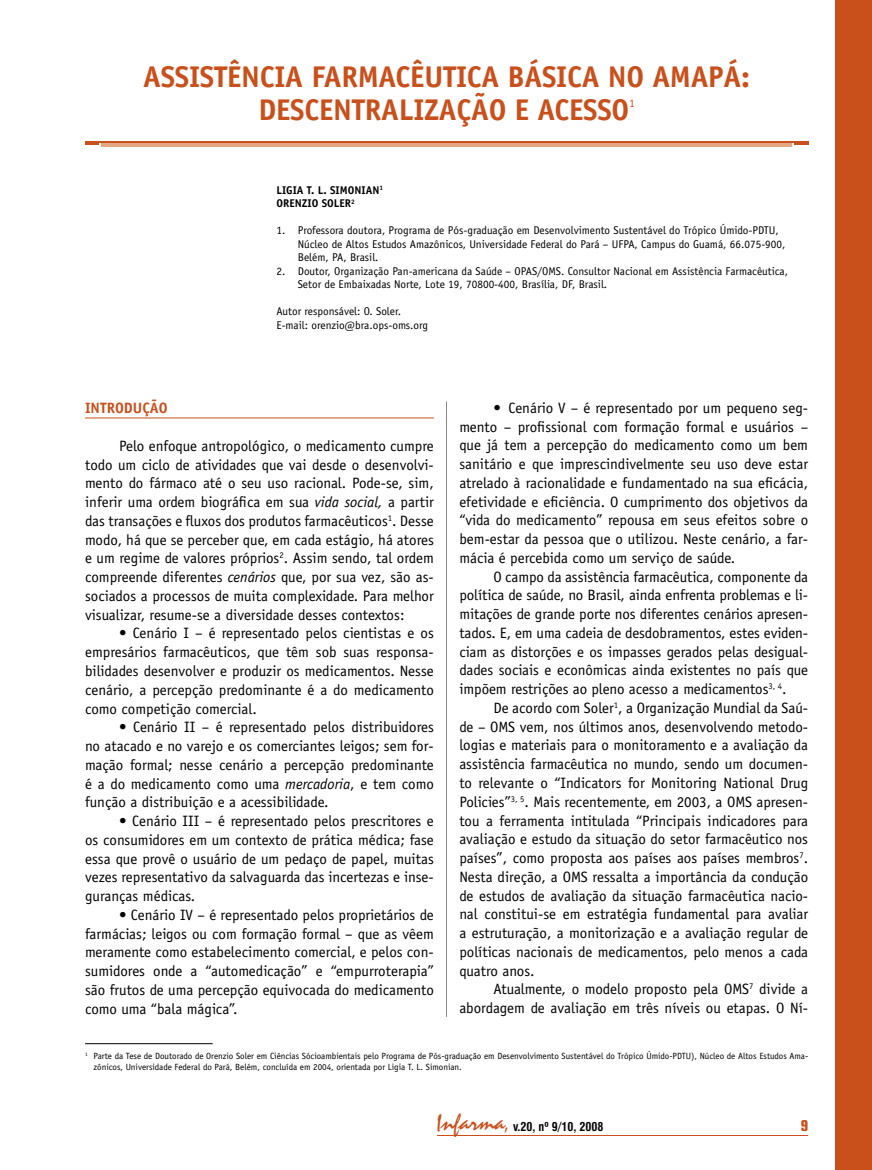
<style>
.page{position:relative;width:872px;height:1170px;background:#fff}
.page>*{position:absolute;margin:0;border:0;box-sizing:border-box;transform-origin:0 0}
.t1{font:700 30px/33px "Officina Sans";letter-spacing:-.01em;color:#c94f1b}
.t2{font:15px/18.8px "Officina Sans";color:#000;text-align:justify}
.t3{font:700 15px "Officina Sans";color:#c94f1b}
.t4{font:700 condensed 15px "Square 721 BT";color:#c94f1b}
.t5{font:700 condensed 12px "Swiss 721 BT";color:#000}
.t6{font:11.25px/13.5px "Officina Sans";color:#000}
.t7{font:700 11.25px/13.5px "Officina Sans";color:#000}
.t8{font:11.25px "Officina Sans";color:#c94f1b}
.t9{font:9px/10.8px "Officina Sans";color:#000}
.s1{font-style:italic}
.s2{font-family:"Staccato 222 BT";font-weight:400;font-stretch:normal;font-size:24px;color:#c94f1b}
.s3{font-family:"Staccato 222 BT";font-weight:400;font-stretch:normal;font-size:21px;color:#c94f1b}
</style>
<div class="page">
<hr style="left:437px;top:1135px;width:371px;height:1px;background:#c94f1b">
<div style="left:836px;top:0;width:36px;height:1169px;background:#c94f1b"></div>
<hr style="left:85px;top:417px;width:349px;height:1px;background:#c94f1b">
<hr style="left:446px;top:401px;width:1px;height:615px;background:#87888a">
<hr style="left:85px;top:141px;width:723px;height:4px;background:#c94f1b">
<hr style="left:99px;top:143px;width:695px;height:4px;background:#e4a980">
<hr style="left:85px;top:1043px;width:128px;height:1px;background:#000">
<h1 class="t1" style="left:143px;top:60px;width:15px">ASSIS</h1>
<h1 class="t1" style="left:259px;top:60px;width:493px;text-indent:-45px">TÊN CIA FARMACÊUTICA BÁSICA NO AMAPÁ:<br>DESCENTRALIZAÇÃO</h1>
<h1 class="t1" style="left:515px;top:93px;width:70px">E ACESSO</h1>
<p class="t8" style="left:629px;top:96px;width:7px">1</p>
<p class="t7" style="left:276px;top:183px;width:108px">LIGIA T. L. SIMONIAN<sup>1<br></sup>ORENZIO SOLER<sup>2</sup></p>
<p class="t6" style="left:298px;top:224px;width:489px;text-indent:-21px">1. Professora doutora, Programa de Pós‑graduação em Desenvolvimento Sustentável do Trópico Úmido‑PDTU,<br>Núcleo de Altos Estudos Amazônicos, Universidade Federal do Pará – UFPA, Campus do Guamá, 66.075‑900,<br>Belém, PA, Brasil.</p>
<p class="t6" style="left:298px;top:264px;width:492px;text-indent:-21px">2. Doutor, Organização Pan‑americana da Saúde – OPAS/OMS. Consultor Nacional em Assistência Farmacêutica,<br>Setor de Embaixadas Norte, Lote 19, 70800‑400, Brasília, DF, Brasil.</p>
<p class="t6" style="left:276px;top:305px;width:153px">Autor responsável: O. Soler.<br>E‑mail: orenzio@bra.ops‑oms.org</p>
<p class="t3" style="left:85px;top:399px;width:67px">INTRODUÇÃO</p>
<p class="t2" style="left:85px;top:436px;width:350px;text-indent:34px">Pelo enfoque antropológico, o medicamento cumpre todo um ciclo de atividades que vai desde o desenvolvi&shy;mento do fármaco até o seu uso racional. Pode‑se, sim, inferir uma ordem biográfica em sua <span class="s1">vida social,</span> a partir das transações e fluxos dos produtos farmacêuticos<sup>1</sup>. Desse modo, há que se perceber que, em cada estágio, há atores e um regime de valores próprios<sup>2</sup>. Assim sendo, tal ordem compreende diferentes <span class="s1">cenários</span> que, por sua vez, são as&shy;sociados a processos de muita complexidade. Para melhor visualizar, resume‑se a diversidade desses contextos:</p>
<p class="t2" style="left:85px;top:624px;width:350px;text-indent:34px">• Cenário I – é representado pelos cientistas e os empresários farmacêuticos, que têm sob suas responsa&shy;bilidades desenvolver e produzir os medicamentos. Nesse cenário, a percepção predominante é a do medicamento como competição comercial.</p>
<p class="t2" style="left:85px;top:717px;width:350px;text-indent:34px">• Cenário II – é representado pelos distribuidores no atacado e no varejo e os comerciantes leigos; sem for&shy;mação formal; nesse cenário a percepção predominante é a do medicamento como uma <span class="s1">mercadoria</span>, e tem como função a distribuição e a acessibilidade.</p>
<p class="t2" style="left:85px;top:811px;width:350px;text-indent:34px">• Cenário III – é representado pelos prescritores e os consumidores em um contexto de prática médica; fase essa que provê o usuário de um pedaço de papel, muitas vezes representativo da salvaguarda das incertezas e inse&shy;guranças médicas.</p>
<p class="t2" style="left:85px;top:905px;width:350px;text-indent:34px">• Cenário IV – é representado pelos proprietários de farmácias; leigos ou com formação formal – que as vêem meramente como estabelecimento comercial, e pelos con&shy;sumidores onde a “automedicação” e “empurroterapia” são frutos de uma percepção equivocada do medicamento como uma “bala mágica”.</p>
<p class="t2" style="left:459px;top:398px;width:350px;text-indent:34px">• Cenário V – é representado por um pequeno seg&shy;mento – profissional com formação formal e usuários – que já tem a percepção do medicamento como um bem sanitário e que imprescindivelmente seu uso deve estar atrelado à racionalidade e fundamentado na sua eficácia, efetividade e eficiência. O cumprimento dos objetivos da “vida do medicamento” repousa em seus efeitos sobre o bem‑estar da pessoa que o utilizou. Neste cenário, a far&shy;mácia é percebida como um serviço de saúde.</p>
<p class="t2" style="left:459px;top:567px;width:350px;text-indent:34px">O campo da assistência farmacêutica, componente da política de saúde, no Brasil, ainda enfrenta problemas e li&shy;mitações de grande porte nos diferentes cenários apresen&shy;tados. E, em uma cadeia de desdobramentos, estes eviden&shy;ciam as distorções e os impasses gerados pelas desigual&shy;dades sociais e econômicas ainda existentes no país que impõem restrições ao pleno acesso a medicamentos<sup>3,</sup> <sup>4</sup>.</p>
<p class="t2" style="left:459px;top:698px;width:350px;text-indent:34px">De acordo com Soler<sup>1</sup>, a Organização Mundial da Saú&shy;de – OMS vem, nos últimos anos, desenvolvendo metodo&shy;logias e materiais para o monitoramento e a avaliação da assistência farmacêutica no mundo, sendo um documen&shy;to relevante o “Indicators for Monitoring National Drug Policies”<sup>3,</sup> <sup>5</sup>. Mais recentemente, em 2003, a OMS apresen&shy;tou a ferramenta intitulada “Principais indicadores para avaliação e estudo da situação do setor farmacêutico nos países”, como proposta aos países aos países membros<sup>7</sup>.<br>Nesta direção, a OMS ressalta a importância da condução de estudos de avaliação da situação farmacêutica nacio&shy;nal constitui‑se em estratégia fundamental para avaliar a estruturação, a monitorização e a avaliação regular de políticas nacionais de medicamentos, pelo menos a cada quatro anos.</p>
<p class="t2" style="left:459px;top:979px;width:350px;text-align:right">Atualmente, o modelo proposto pela OMS<sup>7</sup> divide a abordagem de avaliação em três níveis ou etapas. O Ní-</p>
<p class="t9" style="left:94px;top:1050px;width:716px;text-indent:-9px"><sup>1</sup> Parte da Tese de Doutorado de Orenzio Soler em Ciências Sócioambientais pelo Programa de Pós‑graduação em Desenvolvimento Sustentável do Trópico Úmido‑PDTU), Núcleo de Altos Estudos Ama&shy;zônicos, Universidade Federal do Pará, Belém, concluída em 2004, orientada por Ligia T. L. Simonian.</p>
<p class="t5" style="left:436px;top:1119px;width:169px"><span class="s2">Infarma</span><span class="s3">,</span> v.20, nº 9/10, 2008</p>
<p class="t4" style="left:800px;top:1116px;width:9px">9</p>
</div>
